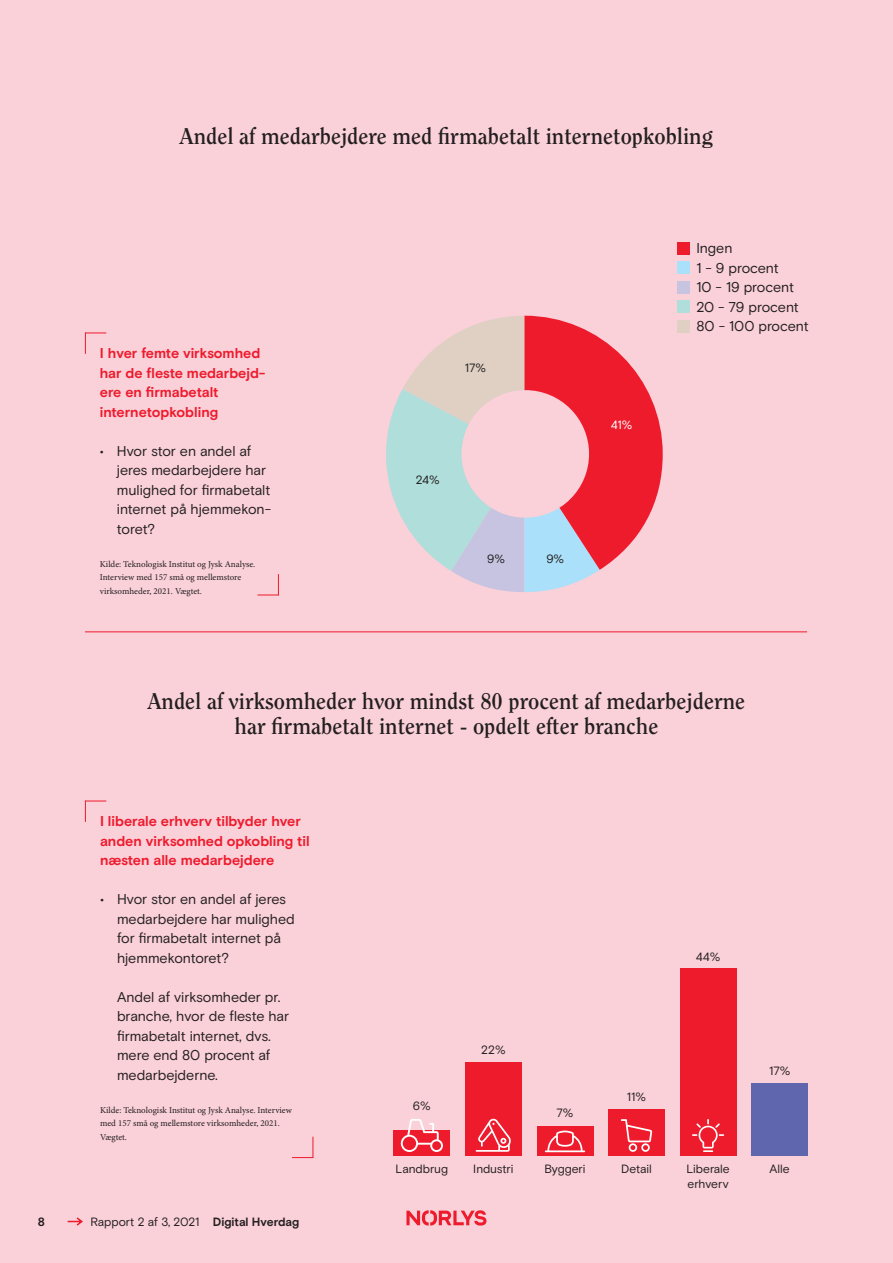
<style>
.page{position:relative;width:893px;height:1263px;background:#fad0d9}
.page>*{position:absolute;margin:0;border:0;box-sizing:border-box;transform-origin:0 0}
.Overskrift_Diagramme{font:700 22.5px/25.5px "Clearface ITC Pro";color:#231f20;text-align:center}
.Diagram_brød{font:14.25px/19.5px "Basis Grotesque Pro";letter-spacing:-.005em;color:#231f20}
.Diagram_brød_fed{font:700 14.25px/19.5px "Basis Grotesque Pro";color:#ee1b2d}
.Brødtekst_2021{font:14.25px "Basis Grotesque Pro";color:#231f20}
.Tekst_i_diagrammer{font:12px "Basis Grotesque Pro";color:#231f20}
.Tekst_i_diagrammer-2{font:12px "Basis Grotesque Pro";color:#fff}
.t1{font:700 12px "Basis Grotesque Pro";color:#231f20}
.Kilde{font:9px/13.5px "Minion Pro";color:#231f20}
.s1{font-weight:700}
</style>
<div class="page">
<svg style="left:67px;top:1217px;width:16px;height:9px"></svg>
<svg style="left:406px;top:1210px;width:80px;height:15px"></svg>
<div style="left:751px;top:1084px;width:57px;height:72px;background:#6066ae"></div>
<div style="left:537px;top:1126px;width:56px;height:30px;background:#ee1b2d"></div>
<svg style="left:545px;top:1130px;width:40px;height:22px"></svg>
<div style="left:608px;top:1109px;width:57px;height:47px;background:#ee1b2d"></div>
<svg style="left:621px;top:1119px;width:31px;height:33px"></svg>
<div style="left:465px;top:1062px;width:57px;height:94px;background:#ee1b2d"></div>
<svg style="left:476px;top:1118px;width:35px;height:34px"></svg>
<div style="left:394px;top:1130px;width:56px;height:26px;background:#ee1b2d"></div>
<svg style="left:401px;top:1119px;width:42px;height:33px"></svg>
<div style="left:680px;top:969px;width:56px;height:187px;background:#ee1b2d"></div>
<svg style="left:692px;top:1119px;width:32px;height:33px"></svg>
<div style="left:677px;top:242px;width:12px;height:13px;background:#ee1b2d"></div>
<div style="left:677px;top:281px;width:12px;height:13px;background:#c6c4e1"></div>
<div style="left:677px;top:320px;width:12px;height:13px;background:#dfd0c3"></div>
<div style="left:677px;top:262px;width:12px;height:12px;background:#aae0f9"></div>
<div style="left:677px;top:301px;width:12px;height:12px;background:#afdedb"></div>
<svg style="left:85px;top:333px;width:21px;height:21px"></svg>
<svg style="left:258px;top:574px;width:21px;height:22px"></svg>
<svg style="left:85px;top:801px;width:21px;height:21px"></svg>
<svg style="left:292px;top:1137px;width:22px;height:21px"></svg>
<svg style="left:386px;top:316px;width:277px;height:276px"></svg>
<div style="left:461px;top:390px;width:128px;height:128px;background:#fad0d9;border-radius:50%"></div>
<hr style="left:85px;top:631px;width:722px;height:1px;background:#ee1b2d">
<p class="t1" style="left:38px;top:1214px;width:9px">8</p>
<p class="Overskrift_Diagramme" style="left:180px;top:123px;width:535px">Andel af medarbejdere med firmabetalt internetopkobling</p>
<p class="Diagram_brød_fed" style="left:100px;top:344px;width:167px">I hver femte virksomhed har de fleste medarbejd&shy;ere en firmabetalt internetopkobling</p>
<p class="Diagram_brød" style="left:117px;top:441px;width:156px;text-indent:-17px">• Hvor stor en andel af jeres medarbejdere har mulighed for firmabetalt internet på hjemmekon&shy;toret?</p>
<p class="Kilde" style="left:100px;top:557px;width:157px">Kilde: Teknologisk Institut og Jysk Analyse.<br>Interview med 157 små og mellemstore virksomheder, 2021. Vægtet.</p>
<p class="Tekst_i_diagrammer" style="left:465px;top:361px;width:23px">17%</p>
<p class="Tekst_i_diagrammer" style="left:416px;top:473px;width:25px">24%</p>
<p class="Tekst_i_diagrammer" style="left:487px;top:552px;width:19px">9%</p>
<p class="Tekst_i_diagrammer" style="left:546px;top:552px;width:19px">9%</p>
<p class="Tekst_i_diagrammer-2" style="left:611px;top:417px;width:23px">41%</p>
<p class="Brødtekst_2021" style="left:696px;top:240px;width:38px">Ingen</p>
<p class="Brødtekst_2021" style="left:696px;top:259px;width:84px">1 - 9 procent</p>
<p class="Brødtekst_2021" style="left:696px;top:279px;width:99px">10 - 19 procent</p>
<p class="Brødtekst_2021" style="left:696px;top:298px;width:104px">20 - 79 procent</p>
<p class="Brødtekst_2021" style="left:696px;top:318px;width:114px">80 - 100 procent</p>
<p class="Overskrift_Diagramme" style="left:148px;top:688px;width:599px">Andel af virksomheder hvor mindst 80 procent af medarbejderne har firmabetalt internet - opdelt efter branche</p>
<p class="Diagram_brød_fed" style="left:100px;top:812px;width:211px">I liberale erhverv tilbyder hver anden virksomhed opkobling til næsten alle medarbejdere</p>
<p class="Diagram_brød" style="left:117px;top:890px;width:179px;text-indent:-17px">• Hvor stor en andel af jeres medarbejdere har mulighed for firmabetalt internet på hjemmekontoret?</p>
<p class="Diagram_brød" style="left:117px;top:987px;width:173px">Andel af virksomheder pr. branche, hvor de fleste har firmabetalt internet, dvs. mere end 80 procent af medarbejderne.</p>
<p class="Kilde" style="left:100px;top:1103px;width:193px">Kilde: Teknologisk Institut og Jysk Analyse. Interview</p>
<p class="Kilde" style="left:100px;top:1116px;width:181px">med 157 små og mellemstore virksomheder, 2021.</p>
<p class="Kilde" style="left:100px;top:1130px;width:29px">Vægtet.</p>
<p class="Tekst_i_diagrammer" style="left:90px;top:1214px;width:210px">Rapport 2 af 3, 2021 <span class="s1">Digital Hverdag</span></p>
<p class="Tekst_i_diagrammer" style="left:413px;top:1099px;width:19px">6%</p>
<p class="Tekst_i_diagrammer" style="left:481px;top:1043px;width:26px">22%</p>
<p class="Tekst_i_diagrammer" style="left:556px;top:1106px;width:19px">7%</p>
<p class="Tekst_i_diagrammer" style="left:696px;top:949px;width:26px">44%</p>
<p class="Tekst_i_diagrammer" style="left:627px;top:1090px;width:21px">11%</p>
<p class="Tekst_i_diagrammer" style="left:396px;top:1162px;width:54px">Landbrug</p>
<p class="Tekst_i_diagrammer" style="left:473px;top:1162px;width:42px">Industri</p>
<p class="Tekst_i_diagrammer" style="left:544px;top:1162px;width:42px">Byggeri</p>
<p class="Tekst_i_diagrammer" style="left:621px;top:1162px;width:32px">Detail</p>
<p class="Tekst_i_diagrammer" style="left:686px;top:1162px;width:45px">Liberale</p>
<p class="Tekst_i_diagrammer" style="left:688px;top:1177px;width:43px">erhverv</p>
<p class="Tekst_i_diagrammer" style="left:769px;top:1064px;width:23px">17%</p>
<p class="Tekst_i_diagrammer" style="left:770px;top:1162px;width:22px">Alle</p>
</div>
